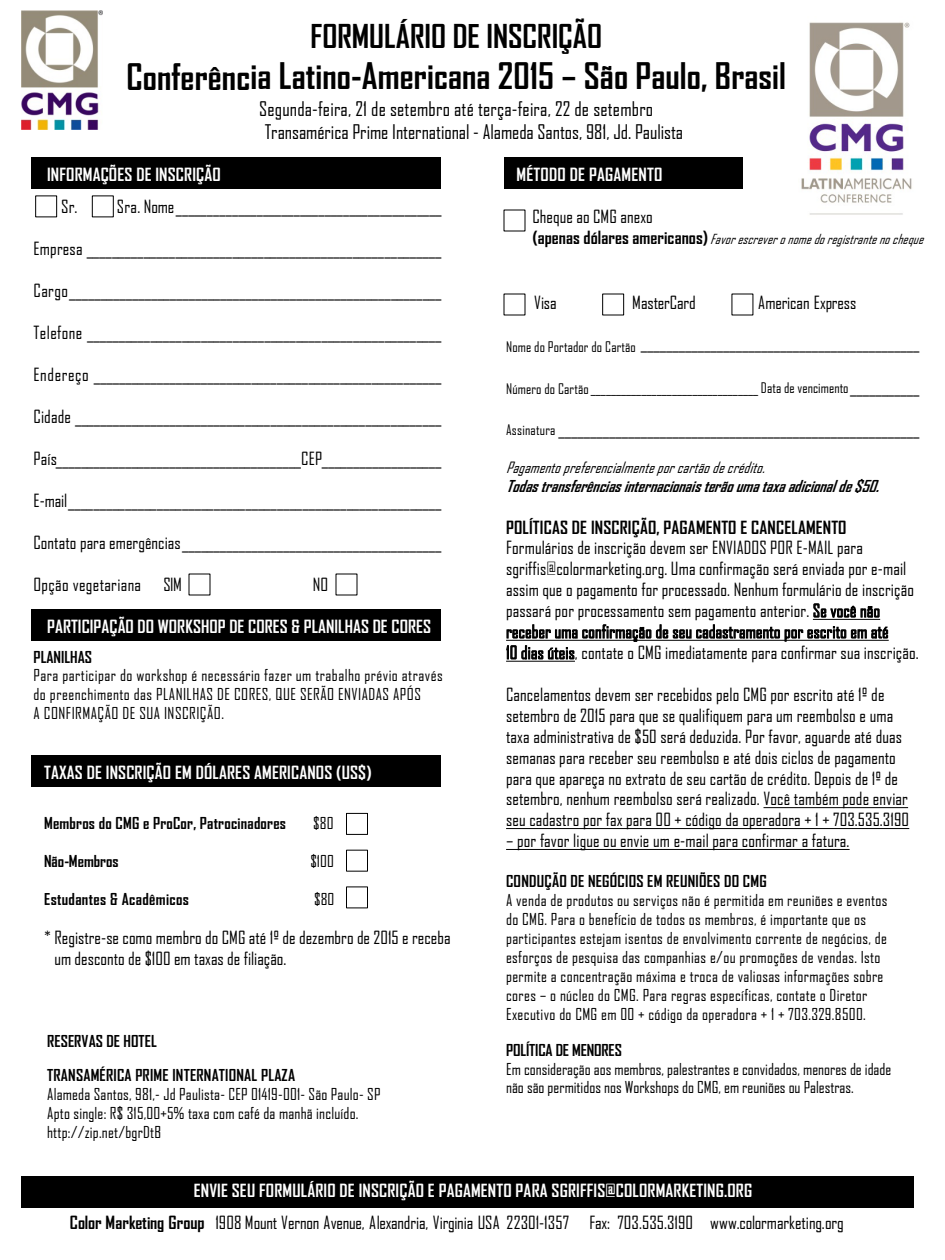
<style>
.page{position:relative;width:945px;height:1260px;background:#fff}
.page>*{position:absolute;margin:0;border:0;box-sizing:border-box;transform-origin:0 0}
.t1{font:700 35px "Agency FB";color:#000}
.t2{font:700 31.5px "Agency FB";color:#000}
.t3{font:19.25px/23.1px "Agency FB";color:#000}
.t4{font:17.5px/21px "Agency FB";letter-spacing:.005em;color:#000}
.t5{font:700 17.5px "Agency FB";letter-spacing:.01em;color:#fff}
.t6{font:700 17.5px "Agency FB";letter-spacing:.01em;color:#000}
.t7{font:17.5px "Agency FB";letter-spacing:.025em;color:#000}
.t8{font:17.5px "Agency FB";letter-spacing:.035em;color:#000}
.t9{font:15.75px/18.9px "Agency FB";letter-spacing:.02em;color:#000}
.t10{font:700 15.75px/33.6px "Agency FB";letter-spacing:.015em;color:#000}
.t11{font:15.75px/18.9px "Agency FB";color:#000}
.t12{font:italic 700 15.75px "Agency FB";color:#000}
.t13{font:700 15.75px "Agency FB";letter-spacing:-.01em;color:#000}
.t14{font:italic 14.88px "Agency FB";color:#000}
.t15{font:14px "Agency FB";letter-spacing:.01em;color:#000}
.t16{font:italic 13.3px "Agency FB";color:#000}
.s1{font-size:17.5px}
.s2{font-size:14px}
.s3{font-weight:700;color:#fff}
.s4{font-weight:700}
</style>
<div class="page">
<div style="left:32px;top:756px;width:409px;height:31px;background:#000"></div>
<div style="left:32px;top:158px;width:409px;height:31px;background:#000"></div>
<div style="left:35px;top:195px;width:22px;height:22px;border:1px solid #000"></div>
<div style="left:92px;top:195px;width:22px;height:22px;border:1px solid #000"></div>
<div style="left:32px;top:609px;width:409px;height:31px;background:#000"></div>
<div style="left:346px;top:886px;width:22px;height:22px;border:1px solid #000"></div>
<div style="left:504px;top:158px;width:238px;height:31px;background:#000"></div>
<div style="left:602px;top:294px;width:22px;height:21px;border:1px solid #000"></div>
<div style="left:21px;top:1176px;width:893px;height:32px;background:#000"></div>
<img style="left:21px;top:11px;width:81px;height:118px">
<div style="left:346px;top:813px;width:22px;height:22px;border:1px solid #000"></div>
<div style="left:874px;top:609px;width:5px;height:8px;border:1px solid #000"></div>
<svg style="left:813px;top:603px;width:65px;height:15px"></svg>
<hr style="left:813px;top:619px;width:67px;height:1px;background:#000">
<div style="left:646px;top:630px;width:5px;height:8px;border:1px solid #000"></div>
<div style="left:775px;top:630px;width:5px;height:8px;border:1px solid #000"></div>
<svg style="left:656px;top:624px;width:123px;height:15px"></svg>
<div style="left:841px;top:630px;width:5px;height:8px;border:1px solid #000"></div>
<svg style="left:785px;top:626px;width:60px;height:16px"></svg>
<svg style="left:851px;top:627px;width:37px;height:12px"></svg>
<hr style="left:506px;top:640px;width:383px;height:1px;background:#000">
<svg style="left:506px;top:624px;width:144px;height:36px"></svg>
<hr style="left:506px;top:661px;width:69px;height:1px;background:#000">
<hr style="left:764px;top:807px;width:144px;height:1px;background:#000">
<hr style="left:506px;top:828px;width:403px;height:1px;background:#000">
<hr style="left:506px;top:849px;width:344px;height:1px;background:#000">
<div style="left:346px;top:850px;width:22px;height:22px;border:1px solid #000"></div>
<img style="left:801px;top:22px;width:111px;height:193px">
<h2 class="t2" style="left:310px;top:19px;width:293px">FORMULÁRIO DE INSCRIÇÃO</h2>
<h1 class="t1" style="left:126px;top:57px;width:661px">Conferência Latino-Americana 2015 – São Paulo, Brasil</h1>
<p class="t3" style="left:259px;top:96px;width:425px">Segunda-feira, 21 de setembro até terça-feira, 22 de setembro<br>Transamérica Prime International - Alameda Santos, 981, Jd. Paulista</p>
<p class="t5" style="left:47px;top:165px;width:175px">INFORMAÇÕES DE INSCRIÇÃO</p>
<p class="t4" style="left:61px;top:195px;width:382px">Sr. Sra. Nome___________________________________________</p>
<p class="t4" style="left:34px;top:237px;width:409px">Empresa ________________________________________________________</p>
<p class="t4" style="left:34px;top:279px;width:409px">Cargo___________________________________________________________</p>
<p class="t7" style="left:34px;top:321px;width:409px">Telefone ________________________________________________________</p>
<p class="t8" style="left:34px;top:363px;width:409px">Endereço _______________________________________________________</p>
<p class="t4" style="left:33px;top:405px;width:410px">Cidade __________________________________________________________</p>
<p class="t4" style="left:33px;top:447px;width:410px">País_______________________________________CEP___________________</p>
<p class="t4" style="left:33px;top:489px;width:409px">E-mail___________________________________________________________</p>
<p class="t4" style="left:33px;top:531px;width:409px">Contato para emergências_________________________________________</p>
<p class="t4" style="left:33px;top:573px;width:109px">Opção vegetariana</p>
<p class="t4" style="left:164px;top:573px;width:20px">SIM</p>
<p class="t4" style="left:313px;top:573px;width:17px">NO</p>
<p class="t5" style="left:517px;top:165px;width:147px">MÉTODO DE PAGAMENTO</p>
<p class="t4" style="left:532px;top:206px;width:122px">Cheque ao CMG anexo</p>
<p class="t6" style="left:532px;top:228px;width:177px">(apenas dólares americanos)</p>
<p class="t16" style="left:710px;top:231px;width:220px">Favorescreveronomedoregistrantenocheque</p>
<p class="t4" style="left:534px;top:292px;width:24px">Visa</p>
<p class="t4" style="left:632px;top:292px;width:65px">MasterCard</p>
<p class="t4" style="left:758px;top:292px;width:100px">American Express</p>
<p class="t15" style="left:506px;top:338px;width:131px">Nome do Portador do Cartão</p>
<p class="t15" style="left:506px;top:379px;width:415px">Número do Cartão_________________________________ Data de vencimento<span class="s1">___________</span></p>
<p class="t4" style="left:506px;top:418px;width:415px"><span class="s2">Assinatura</span> _________________________________________________________</p>
<p class="t4" style="left:641px;top:332px;width:280px">____________________________________________</p>
<p class="t14" style="left:506px;top:459px;width:266px">Pagamentopreferencialmenteporcartãodecrédito.</p>
<p class="t12" style="left:506px;top:478px;width:380px">Todastransferênciasinternacionaisterãoumataxaadicionalde$50.</p>
<p class="t6" style="left:506px;top:517px;width:342px">POLÍTICAS DE INSCRIÇÃO, PAGAMENTO E CANCELAMENTO</p>
<p class="t4" style="left:506px;top:537px;width:414px">Formulários de inscrição devem ser ENVIADOS POR E-MAIL para sgriffis@colormarketing.org. Uma confirmação será enviada por e-mail assim que o pagamento for processado. Nenhum formulário de inscrição passará por processamento sem pagamento anterior. Se você não receber uma confirmação de seu cadastramento por escrito em até<br>10 dias úteis, contate o CMG imediatamente para confirmar sua inscrição.</p>
<p class="t4" style="left:506px;top:683px;width:405px">Cancelamentos devem ser recebidos pelo CMG por escrito até 1º de setembro de 2015 para que se qualifiquem para um reembolso e uma taxa administrativa de $50 será deduzida. Por favor, aguarde até duas semanas para receber seu reembolso e até dois ciclos de pagamento para que apareça no extrato de seu cartão de crédito. Depois de 1º de setembro, nenhum reembolso será realizado. Você também pode enviar seu cadastro por fax para 00 + código da operadora + 1 + 703.535.3190</p>
<p class="t4" style="left:506px;top:830px;width:345px">– por favor ligue ou envie um e-mail para confirmar a fatura.</p>
<p class="t5" style="left:47px;top:616px;width:386px">PARTICIPAÇÃO DO WORKSHOP DE CORES &amp; PLANILHAS DE CORES</p>
<p class="t10" style="left:34px;top:640px;width:60px">PLANILHAS</p>
<p class="t9" style="left:34px;top:666px;width:411px">Para participar do workshop é necessário fazer um trabalho prévio através do preenchimento das PLANILHAS DE CORES, QUE SERÃO ENVIADAS APÓS<br>A CONFIRMAÇÃO DE SUA INSCRIÇÃO.</p>
<p class="t5" style="left:44px;top:763px;width:329px">TAXAS DE INSCRIÇÃO EM DÓLARES AMERICANOS (US$)</p>
<p class="t10" style="left:44px;top:807px;width:243px">Membros do CMG e ProCor, Patrocinadores</p>
<p class="t9" style="left:313px;top:814px;width:22px">$80</p>
<p class="t10" style="left:44px;top:845px;width:76px">Não-Membros</p>
<p class="t9" style="left:310px;top:851px;width:25px">$100</p>
<p class="t10" style="left:44px;top:882px;width:146px">Estudantes &amp; Acadêmicos</p>
<p class="t9" style="left:314px;top:889px;width:22px">$80</p>
<p class="t4" style="left:54px;top:927px;width:398px;text-indent:-10px">* Registre-se como membro do CMG até 1º de dezembro de 2015 e receba um desconto de $100 em taxas de filiação.</p>
<p class="t10" style="left:506px;top:865px;width:262px">CONDUÇÃO DE NEGÓCIOS EM REUNIÕES DO CMG</p>
<p class="t9" style="left:506px;top:891px;width:383px">A venda de produtos ou serviços não é permitida em reuniões e eventos do CMG. Para o benefício de todos os membros, é importante que os participantes estejam isentos de envolvimento corrente de negócios, de esforços de pesquisa das companhias e/ou promoções de vendas. Isto permite a concentração máxima e troca de valiosas informações sobre cores – o núcleo do CMG. Para regras específicas, contate o Diretor Executivo do CMG em 00 + código da operadora + 1 + 703.329.8500.</p>
<p class="t13" style="left:506px;top:1041px;width:117px">POLÍTICA DE MENORES</p>
<p class="t11" style="left:506px;top:1059px;width:387px">Em consideração aos membros, palestrantes e convidados, menores de idade não são permitidos nos Workshops do CMG, em reuniões ou Palestras.</p>
<p class="t10" style="left:47px;top:1025px;width:249px">RESERVAS DE HOTEL<br>TRANSAMÉRICA PRIME INTERNATIONAL PLAZA</p>
<p class="t9" style="left:47px;top:1084px;width:335px">Alameda Santos, 981,- Jd Paulista- CEP 01419-001- São Paulo- SP<br>Apto single: R$ 315,00+5% taxa com café da manhã incluído. http://zip.net/bgrDtB</p>
<p class="t4" style="left:70px;top:1175px;width:776px;line-height:31.3px;text-indent:124px"><span class="s3">ENVIE SEU FORMULÁRIO DE INSCRIÇÃO E PAGAMENTO PARA SGRIFFIS@COLORMARKETING.ORG<br></span><span class="s4">Color Marketing Group</span> 1908 Mount Vernon Avenue, Alexandria, Virginia USA 22301-1357 Fax: 703.535.3190 www.colormarketing.org</p>
</div>
